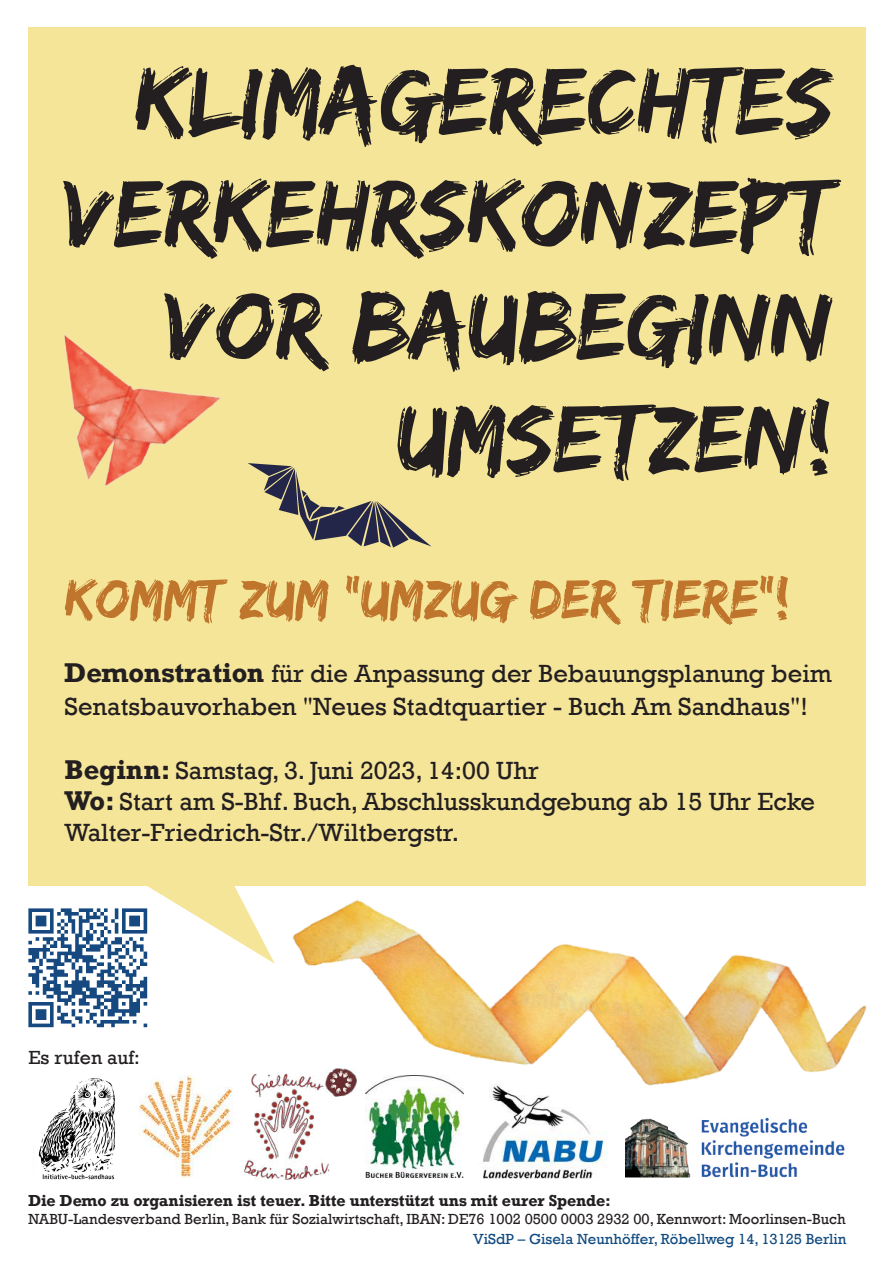
<style>
.page{position:relative;width:893px;height:1263px;background:#fff}
.page>*{position:absolute;margin:0;border:0;box-sizing:border-box;transform-origin:0 0}
.t1{font:99px/112.5px "Edo SZ";color:#231f20;text-align:right}
.t2{font:57px "Edo SZ";color:#bf752c}
.t3{font:25.5px/30.6px "Rockwell";color:#231f20}
.t4{font:19.5px "Rockwell";color:#231f20}
.t5{font:15px "Rockwell";color:#231f20}
.t6{font:700 15px "Rockwell";letter-spacing:-.01em;color:#231f20}
.t7{font:15px "Rockwell";color:#104a7f}
.s1{font-weight:700}
</style>
<div class="page">
<div style="left:28px;top:27px;width:838px;height:858px;background:#f5e599"></div>
<svg style="left:131px;top:885px;width:92px;height:79px"></svg>
<img style="left:223px;top:885px;width:643px;height:267px">
<svg style="left:248px;top:463px;width:184px;height:85px"></svg>
<img style="left:63px;top:334px;width:158px;height:153px">
<img style="left:28px;top:908px;width:119px;height:119px">
<img style="left:626px;top:1117px;width:224px;height:61px">
<img style="left:477px;top:1083px;width:131px;height:96px">
<img style="left:365px;top:1075px;width:98px;height:103px">
<img style="left:38px;top:1078px;width:78px;height:102px">
<img style="left:139px;top:1076px;width:93px;height:102px">
<img style="left:242px;top:1074px;width:89px;height:106px">
<img style="left:325px;top:1068px;width:31px;height:28px">
<h1 class="t1" style="left:64px;top:42px;width:771px">KLIMAGERECHTES<br>VERKEHRSKONZEPT<br>VOR BAUBEGINN<br>UMSETZEN!</h1>
<h2 class="t2" style="left:64px;top:566px;width:727px">KOMMT ZUM “UMZUG DER TIERE“!</h2>
<p class="t3" style="left:64px;top:658px;width:769px;line-height:32.4px"><span class="s1">Demonstration</span> für die Anpassung der Bebauungsplanung beim<br>Senatsbauvorhaben "Neues Stadtquartier - Buch Am Sandhaus"!</p>
<p class="t3" style="left:64px;top:756px;width:752px"><span class="s1">Beginn:</span> Samstag, 3. Juni 2023, 14:00 Uhr<br><span class="s1">Wo:</span> Start am S-Bhf. Buch, Abschlusskundgebung ab 15 Uhr Ecke<br>Walter-Friedrich-Str./Wiltbergstr.</p>
<p class="t4" style="left:28px;top:1046px;width:113px">Es rufen auf:</p>
<p class="t6" style="left:28px;top:1191px;width:584px">Die Demo zu organisieren ist teuer. Bitte unterstützt uns mit eurer Spende:</p>
<p class="t5" style="left:28px;top:1210px;width:819px">NABU-Landesverband Berlin, Bank für Sozialwirtschaft, IBAN: DE76 1002 0500 0003 2932 00, Kennwort: Moorlinsen-Buch</p>
<p class="t7" style="left:473px;top:1230px;width:375px">ViSdP – Gisela Neunhöffer, Röbellweg 14, 13125 Berlin</p>
</div>
